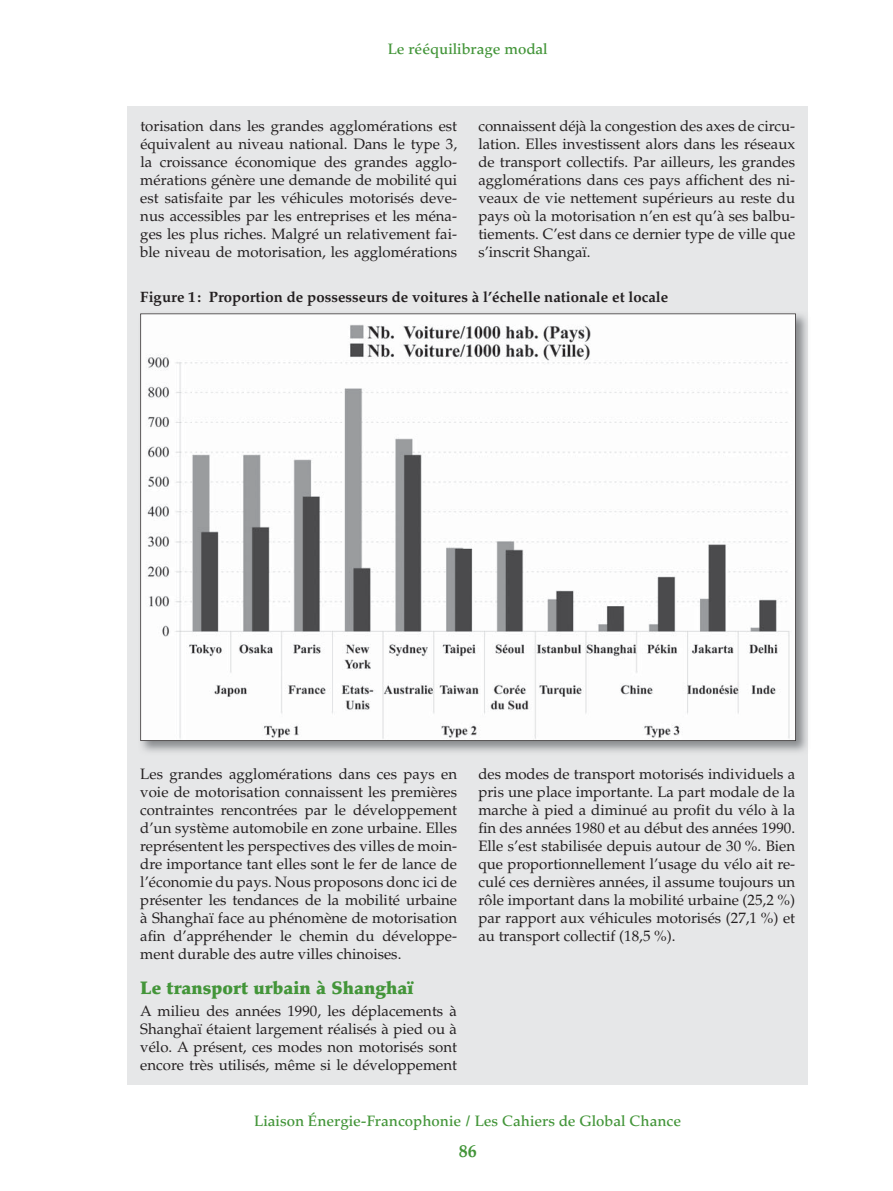
<style>
.page{position:relative;width:893px;height:1191px;background:#fff}
.page>*{position:absolute;margin:0;border:0;box-sizing:border-box;transform-origin:0 0}
.t1{font:900 18px "Palatino";color:#439539}
.t2{font:700 18px "Palatino";color:#439539}
.t3{font:15px/18px "Palatino";color:#231f20;text-align:justify}
.t4{font:500 15px "Palatino";color:#439539}
.t5{font:700 15px "Palatino";color:#231f20}
</style>
<div class="page">
<div style="left:128px;top:106px;width:680px;height:978px;background:#e6e7e8"></div>
<img style="left:141px;top:314px;width:666px;height:438px">
<svg style="left:140px;top:313px;width:656px;height:428px;background:#e7e7e7"></svg>
<p class="t4" style="left:388px;top:43px;width:162px">Le rééquilibrage modal</p>
<p class="t3" style="left:140px;top:118px;width:318px">torisation dans les grandes agglomérations est équivalent au niveau national. Dans le type 3, la croissance économique des grandes agglo&shy;mérations génère une demande de mobilité qui est satisfaite par les véhicules motorisés deve&shy;nus accessibles par les entreprises et les ména&shy;ges les plus riches. Malgré un relativement fai&shy;ble niveau de motorisation, les agglomérations</p>
<p class="t3" style="left:478px;top:118px;width:318px">connaissent déjà la congestion des axes de circu&shy;lation. Elles investissent alors dans les réseaux de transport collectifs. Par ailleurs, les grandes agglomérations dans ces pays affichent des ni&shy;veaux de vie nettement supérieurs au reste du pays où la motorisation n’en est qu’à ses balbu&shy;tiements. C’est dans ce dernier type de ville que s’inscrit Shangaï.</p>
<p class="t5" style="left:140px;top:291px;width:530px">Figure 1 : Proportion de possesseurs de voitures à l’échelle nationale et locale</p>
<p class="t3" style="left:140px;top:767px;width:318px">Les grandes agglomérations dans ces pays en voie de motorisation connaissent les premières contraintes rencontrées par le développement d’un système automobile en zone urbaine. Elles représentent les perspectives des villes de moin&shy;dre importance tant elles sont le fer de lance de l’économie du pays. Nous proposons donc ici de présenter les tendances de la mobilité urbaine à Shanghaï face au phénomène de motorisation afin d’appréhender le chemin du développe&shy;ment durable des autre villes chinoises.</p>
<p class="t1" style="left:140px;top:980px;width:275px">Le transport urbain à Shanghaï</p>
<p class="t3" style="left:140px;top:1003px;width:318px">A milieu des années 1990, les déplacements à Shanghaï étaient largement réalisés à pied ou à vélo. A présent, ces modes non motorisés sont encore très utilisés, même si le développement</p>
<p class="t3" style="left:478px;top:767px;width:318px">des modes de transport motorisés individuels a pris une place importante. La part modale de la marche à pied a diminué au profit du vélo à la fin des années 1980 et au début des années 1990.<br>Elle s’est stabilisée depuis autour de 30 %. Bien que proportionnellement l’usage du vélo ait re&shy;culé ces dernières années, il assume toujours un rôle important dans la mobilité urbaine (25,2 %) par rapport aux véhicules motorisés (27,1 %) et au transport collectif (18,5 %).</p>
<p class="t4" style="left:254px;top:1115px;width:429px">Liaison Énergie-Francophonie / Les Cahiers de Global Chance</p>
<p class="t2" style="left:459px;top:1144px;width:19px">86</p>
</div>
